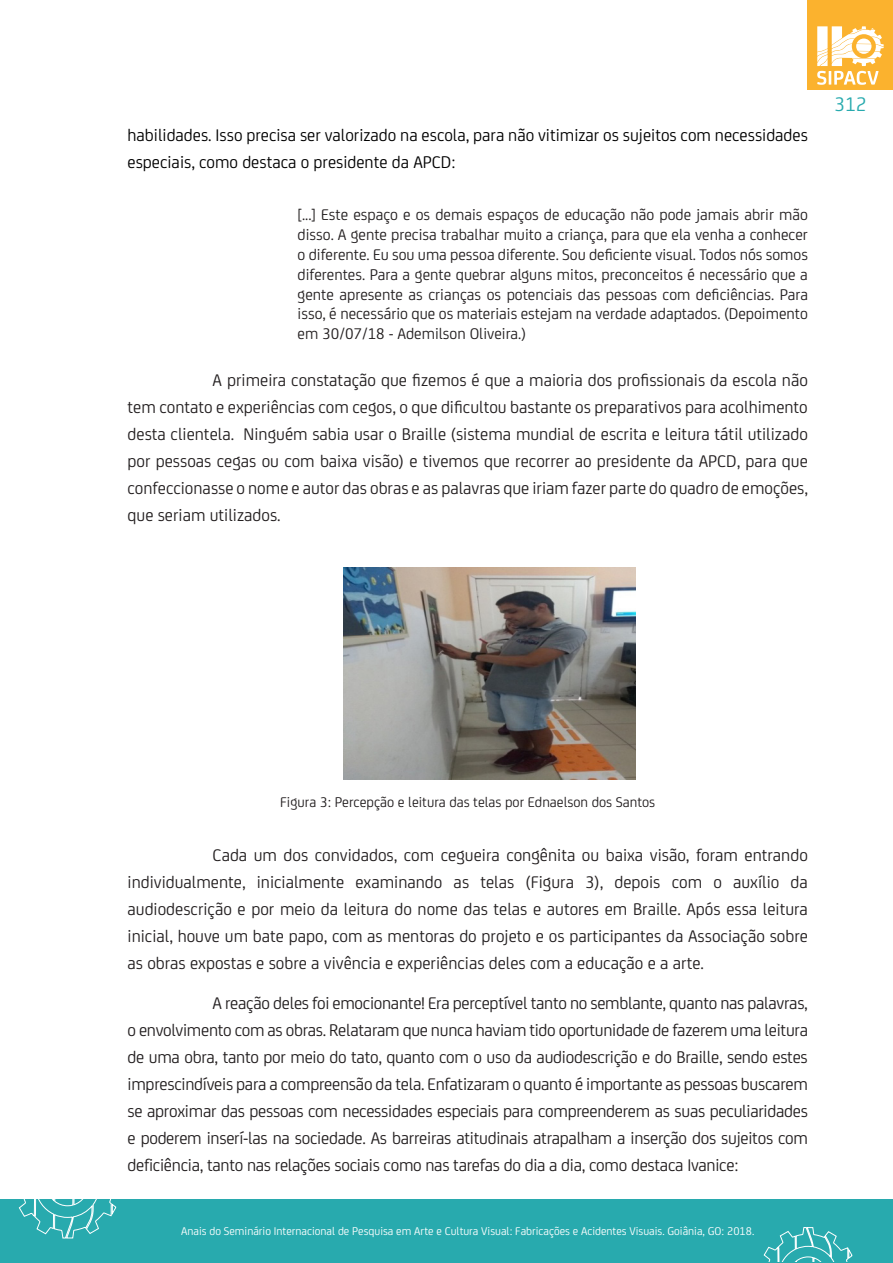
<style>
.page{position:relative;width:893px;height:1263px;background:#fff}
.page>*{position:absolute;margin:0;border:0;box-sizing:border-box;transform-origin:0 0}
.t1{font:21px "FS Joey";color:#28aaae}
.texto_corrido{font:18px/27px "FS Joey";color:#231f20;text-align:justify}
.t2{font:18px/27px "FS Joey";color:#000}
.citações{font:16.5px/19.8px "FS Joey";color:#231f20;text-align:justify}
.titulos_imagens{font:15px "FS Joey";color:#231f20}
.t3{font:12px "FS Joey";color:#fff}
</style>
<div class="page">
<div style="left:808px;top:0;width:85px;height:89px;background:#fbb22e"></div>
<svg style="left:817px;top:26px;width:67px;height:59px"></svg>
<div style="left:0;top:1199px;width:893px;height:64px;background:#28aaae"></div>
<svg style="left:18px;top:1199px;width:99px;height:40px"></svg>
<svg style="left:763px;top:1227px;width:90px;height:35px"></svg>
<img style="left:343px;top:567px;width:292px;height:213px">
<p class="t2" style="left:128px;top:121px;width:682px">habilidades. Isso precisa ser valorizado na escola, para não vitimizar os sujeitos com necessidades especiais, como destaca o presidente da APCD:</p>
<p class="citações" style="left:298px;top:204px;width:512px">[...] Este espaço e os demais espaços de educação não pode jamais abrir mão disso. A gente precisa trabalhar muito a criança, para que ela venha a conhecer o diferente. Eu sou uma pessoa diferente. Sou deficiente visual. Todos nós somos diferentes. Para a gente quebrar alguns mitos, preconceitos é necessário que a gente apresente as crianças os potenciais das pessoas com deficiências. Para isso, é necessário que os materiais estejam na verdade adaptados. (Depoimento em 30/07/18 - Ademilson Oliveira.)</p>
<p class="texto_corrido" style="left:128px;top:365px;width:682px;text-indent:85px">A primeira constatação que fizemos é que a maioria dos profissionais da escola não tem contato e experiências com cegos, o que dificultou bastante os preparativos para acolhimento desta clientela. Ninguém sabia usar o Braille (sistema mundial de escrita e leitura tátil utilizado por pessoas cegas ou com baixa visão) e tivemos que recorrer ao presidente da APCD, para que confeccionasse o nome e autor das obras e as palavras que iriam fazer parte do quadro de emoções, que seriam utilizados.</p>
<p class="t1" style="left:834px;top:90px;width:34px">312</p>
<p class="titulos_imagens" style="left:280px;top:791px;width:376px">Figura 3: Percepção e leitura das telas por Ednaelson dos Santos</p>
<p class="texto_corrido" style="left:128px;top:840px;width:682px;text-indent:85px">Cada um dos convidados, com cegueira congênita ou baixa visão, foram entrando individualmente, inicialmente examinando as telas (Figura 3), depois com o auxílio da audiodescrição e por meio da leitura do nome das telas e autores em Braille. Após essa leitura inicial, houve um bate papo, com as mentoras do projeto e os participantes da Associação sobre as obras expostas e sobre a vivência e experiências deles com a educação e a arte.</p>
<p class="texto_corrido" style="left:128px;top:988px;width:682px;text-indent:85px">A reação deles foi emocionante! Era perceptível tanto no semblante, quanto nas palavras, o envolvimento com as obras. Relataram que nunca haviam tido oportunidade de fazerem uma leitura de uma obra, tanto por meio do tato, quanto com o uso da audiodescrição e do Braille, sendo estes imprescindíveis para a compreensão da tela. Enfatizaram o quanto é importante as pessoas buscarem se aproximar das pessoas com necessidades especiais para compreenderem as suas peculiaridades e poderem inserí-las na sociedade. As barreiras atitudinais atrapalham a inserção dos sujeitos com deficiência, tanto nas relações sociais como nas tarefas do dia a dia, como destaca Ivanice:</p>
<p class="t3" style="left:181px;top:1223px;width:575px">Anais do Seminário Internacional de Pesquisa em Arte e Cultura Visual: Fabricações e Acidentes Visuais. Goiânia, GO: 2018.</p>
</div>
